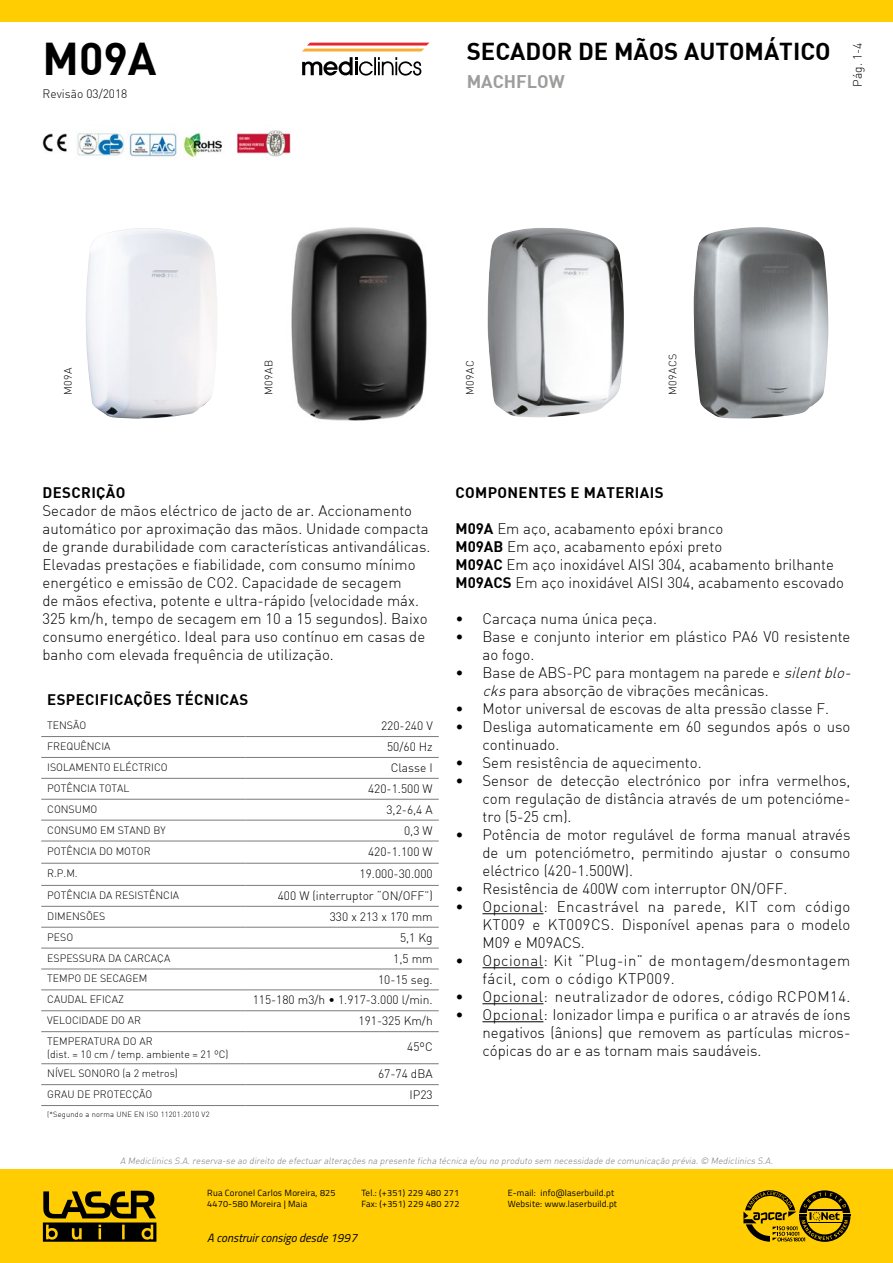
<style>
.page{position:relative;width:893px;height:1263px;background:#fff}
.page>*{position:absolute;margin:0;border:0;box-sizing:border-box;transform-origin:0 0}
.t1{font:700 45px "DI Nbek";color:#000}
.t2{font:700 24px "DI Nbek";color:#000}
.t3{font:700 18px "DI Nbek";color:#9d9d9c}
.t4{font:300 15px/18px "DI Nbek";color:#000}
.t5{font:300 15px/18px "DI Nbek";letter-spacing:.03em;color:#000}
.t6{font:700 15px "DI Nbek";letter-spacing:.025em;color:#000}
.t7{font:300 12px "DI Nbek";color:#000}
.t8{font:italic 12px "Titillium";color:#000}
.t9{font:300 10.65px "DI Nbek";letter-spacing:.025em;color:#000}
.t10{font:300 10.5px/12.6px "DI Nbek";color:#000}
.t11{font:italic 300 9px "DI Nbek";color:#7c7b7b}
.t12{font:9px/10.8px "Titillium";letter-spacing:.025em;color:#000}
.t13{font:300 7.5px "DI Nbek";letter-spacing:.025em;color:#000}
.s1{font-weight:700}
.s2{font-style:italic}
</style>
<div class="page">
<div style="left:0;top:0;width:893px;height:21px;background:#ffcd02"></div>
<div style="left:1px;top:1169px;width:892px;height:94px;background:#ffcd02"></div>
<svg style="left:43px;top:1191px;width:113px;height:51px"></svg>
<svg style="left:743px;top:1190px;width:107px;height:52px"></svg>
<svg style="left:302px;top:43px;width:127px;height:8px"></svg>
<svg style="left:302px;top:57px;width:119px;height:19px"></svg>
<img style="left:291px;top:227px;width:136px;height:194px">
<hr style="left:41px;top:736px;width:204px;height:1px;background:#7c7b7b">
<hr style="left:245px;top:736px;width:194px;height:1px;background:#7c7b7b">
<hr style="left:41px;top:757px;width:204px;height:1px;background:#7c7b7b">
<hr style="left:245px;top:757px;width:194px;height:1px;background:#7c7b7b">
<hr style="left:41px;top:778px;width:204px;height:1px;background:#7c7b7b">
<hr style="left:245px;top:778px;width:194px;height:1px;background:#7c7b7b">
<hr style="left:41px;top:799px;width:204px;height:1px;background:#7c7b7b">
<hr style="left:245px;top:799px;width:194px;height:1px;background:#7c7b7b">
<hr style="left:41px;top:820px;width:204px;height:1px;background:#7c7b7b">
<hr style="left:245px;top:820px;width:194px;height:1px;background:#7c7b7b">
<hr style="left:41px;top:841px;width:204px;height:1px;background:#7c7b7b">
<hr style="left:245px;top:841px;width:194px;height:1px;background:#7c7b7b">
<hr style="left:41px;top:863px;width:204px;height:1px;background:#7c7b7b">
<hr style="left:245px;top:863px;width:194px;height:1px;background:#7c7b7b">
<hr style="left:41px;top:885px;width:204px;height:1px;background:#7c7b7b">
<hr style="left:245px;top:885px;width:194px;height:1px;background:#7c7b7b">
<hr style="left:41px;top:906px;width:204px;height:1px;background:#7c7b7b">
<hr style="left:245px;top:906px;width:194px;height:1px;background:#7c7b7b">
<hr style="left:41px;top:927px;width:204px;height:1px;background:#7c7b7b">
<hr style="left:245px;top:927px;width:194px;height:1px;background:#7c7b7b">
<hr style="left:41px;top:948px;width:204px;height:1px;background:#7c7b7b">
<hr style="left:245px;top:948px;width:194px;height:1px;background:#7c7b7b">
<hr style="left:41px;top:969px;width:204px;height:1px;background:#7c7b7b">
<hr style="left:245px;top:969px;width:194px;height:1px;background:#7c7b7b">
<hr style="left:41px;top:990px;width:204px;height:1px;background:#7c7b7b">
<hr style="left:245px;top:990px;width:194px;height:1px;background:#7c7b7b">
<hr style="left:41px;top:1010px;width:204px;height:1px;background:#7c7b7b">
<hr style="left:245px;top:1010px;width:194px;height:1px;background:#7c7b7b">
<hr style="left:41px;top:1031px;width:204px;height:1px;background:#7c7b7b">
<hr style="left:245px;top:1031px;width:194px;height:1px;background:#7c7b7b">
<hr style="left:41px;top:1063px;width:204px;height:1px;background:#7c7b7b">
<hr style="left:245px;top:1063px;width:194px;height:1px;background:#7c7b7b">
<hr style="left:41px;top:1084px;width:204px;height:1px;background:#7c7b7b">
<hr style="left:245px;top:1084px;width:194px;height:1px;background:#7c7b7b">
<hr style="left:41px;top:1105px;width:204px;height:1px;background:#7c7b7b">
<hr style="left:245px;top:1105px;width:194px;height:1px;background:#7c7b7b">
<img style="left:693px;top:227px;width:136px;height:192px">
<img style="left:487px;top:228px;width:137px;height:189px">
<hr style="left:482px;top:913px;width:61px;height:1px;background:#000">
<hr style="left:482px;top:967px;width:61px;height:1px;background:#000">
<hr style="left:482px;top:1003px;width:61px;height:1px;background:#000">
<hr style="left:482px;top:1021px;width:61px;height:1px;background:#000">
<img style="left:43px;top:130px;width:248px;height:28px">
<h1 class="t1" style="left:43px;top:29px;width:116px">M09A</h1>
<h2 class="t2" style="left:467px;top:35px;width:365px">SECADOR DE MÃOS AUTOMÁTICO</h2>
<p class="t3" style="left:467px;top:70px;width:100px">MACHFLOW</p>
<p class="t7" style="left:43px;top:86px;width:86px">Revisão 03/2018</p>
<p class="t7" style="left:850px;top:87px;width:46px;rotate:-90deg">Pág. 1-4</p>
<p class="t9" style="left:62px;top:395px;width:28px;rotate:-90deg">M09A</p>
<p class="t9" style="left:262px;top:395px;width:36px;rotate:-90deg">M09AB</p>
<p class="t9" style="left:464px;top:395px;width:36px;rotate:-90deg">M09AC</p>
<p class="t9" style="left:666px;top:395px;width:42px;rotate:-90deg">M09ACS</p>
<p class="t6" style="left:43px;top:482px;width:85px">DESCRIÇÃO</p>
<p class="t4" style="left:43px;top:501px;width:389px">Secador de mãos eléctrico de jacto de ar. Accionamento automático por aproximação das mãos. Unidade compacta de grande durabilidade com características antivandálicas.<br>Elevadas prestações e fiabilidade, com consumo mínimo energético e emissão de CO2. Capacidade de secagem<br>de mãos efectiva, potente e ultra-rápido (velocidade máx.<br>325 km/h, tempo de secagem em 10 a 15 segundos). Baixo consumo energético. Ideal para uso contínuo em casas de banho com elevada frequência de utilização.</p>
<p class="t6" style="left:47px;top:690px;width:203px">ESPECIFICAÇÕES TÉCNICAS</p>
<p class="t10" style="left:47px;top:719px;width:41px">TENSÃO</p>
<p class="t7" style="left:381px;top:718px;width:53px">220-240 V</p>
<p class="t10" style="left:47px;top:740px;width:65px">FREQUÊNCIA</p>
<p class="t7" style="left:387px;top:739px;width:47px">50/60 Hz</p>
<p class="t10" style="left:47px;top:761px;width:122px">ISOLAMENTO ELÉCTRICO</p>
<p class="t7" style="left:391px;top:760px;width:43px">Classe I</p>
<p class="t10" style="left:47px;top:782px;width:84px">POTÊNCIA TOTAL</p>
<p class="t7" style="left:368px;top:781px;width:66px">420-1.500 W</p>
<p class="t10" style="left:47px;top:802px;width:52px">CONSUMO</p>
<p class="t7" style="left:386px;top:802px;width:48px">3,2-6,4 A</p>
<p class="t10" style="left:47px;top:823px;width:120px">CONSUMO EM STAND BY</p>
<p class="t7" style="left:404px;top:823px;width:30px">0,3 W</p>
<p class="t10" style="left:47px;top:844px;width:105px">POTÊNCIA DO MOTOR</p>
<p class="t7" style="left:368px;top:844px;width:66px">420-1.100 W</p>
<p class="t10" style="left:47px;top:866px;width:32px">R.P.M.</p>
<p class="t7" style="left:360px;top:866px;width:75px">19.000-30.000</p>
<p class="t10" style="left:47px;top:889px;width:133px">POTÊNCIA DA RESISTÊNCIA</p>
<p class="t7" style="left:278px;top:888px;width:156px">400 W (interruptor “ON/OFF”)</p>
<p class="t10" style="left:47px;top:909px;width:60px">DIMENSÕES</p>
<p class="t7" style="left:330px;top:909px;width:104px">330 x 213 x 170 mm</p>
<p class="t10" style="left:47px;top:930px;width:27px">PESO</p>
<p class="t7" style="left:400px;top:930px;width:34px">5,1 Kg</p>
<p class="t10" style="left:47px;top:951px;width:125px">ESPESSURA DA CARCAÇA</p>
<p class="t7" style="left:393px;top:951px;width:41px">1,5 mm</p>
<p class="t10" style="left:47px;top:972px;width:101px">TEMPO DE SECAGEM</p>
<p class="t7" style="left:378px;top:972px;width:56px">10-15 seg.</p>
<p class="t10" style="left:47px;top:993px;width:78px">CAUDAL EFICAZ</p>
<p class="t7" style="left:253px;top:993px;width:182px">115-180 m3/h • 1.917-3.000 l/min.</p>
<p class="t10" style="left:47px;top:1014px;width:95px">VELOCIDADE DO AR</p>
<p class="t7" style="left:358px;top:1013px;width:76px">191-325 Km/h</p>
<p class="t10" style="left:47px;top:1035px;width:183px">TEMPERATURA DO AR<br>(dist. = 10 cm / temp. ambiente = 21 ºC)</p>
<p class="t7" style="left:407px;top:1039px;width:27px">45ºC</p>
<p class="t10" style="left:47px;top:1067px;width:132px">NÍVEL SONORO (a 2 metros)</p>
<p class="t7" style="left:378px;top:1066px;width:56px">67-74 dBA</p>
<p class="t10" style="left:47px;top:1088px;width:107px">GRAU DE PROTECÇÃO</p>
<p class="t7" style="left:410px;top:1087px;width:25px">IP23</p>
<p class="t13" style="left:47px;top:1109px;width:164px">(*Segundo a norma UNE EN ISO 11201:2010 V2</p>
<p class="t6" style="left:455px;top:482px;width:210px">COMPONENTES E MATERIAIS</p>
<p class="t4" style="left:455px;top:519px;width:390px"><span class="s1">M09A</span> Em aço, acabamento epóxi branco<br><span class="s1">M09AB</span> Em aço, acabamento epóxi preto<br><span class="s1">M09AC</span> Em aço inoxidável AISI 304, acabamento brilhante <span class="s1">M09ACS</span> Em aço inoxidável AISI 304, acabamento escovado</p>
<p class="t4" style="left:455px;top:609px;width:203px">• Carcaça numa única peça.</p>
<p class="t4" style="left:482px;top:627px;width:369px;text-indent:-27px">• Base e conjunto interior em plástico PA6 V0 resistente ao fogo.</p>
<p class="t4" style="left:482px;top:663px;width:374px;text-indent:-27px">• Base de ABS-PC para montagem na parede e <span class="s2">silentblo&shy;cks</span>para absorção de vibrações mecânicas.</p>
<p class="t4" style="left:455px;top:699px;width:375px">• Motor universal de escovas de alta pressão classe F.</p>
<p class="t4" style="left:482px;top:717px;width:369px;text-indent:-27px">• Desliga automaticamente em 60 segundos após o uso continuado.</p>
<p class="t4" style="left:455px;top:753px;width:248px">• Sem resistência de aquecimento.</p>
<p class="t4" style="left:482px;top:771px;width:369px;text-align:justify;text-indent:-27px">• Sensor de detecção electrónico por infra vermelhos, com regulação de distância através de um potencióme&shy;tro (5-25 cm).</p>
<p class="t4" style="left:482px;top:825px;width:369px;text-align:justify;text-indent:-27px">• Potência de motor regulável de forma manual através de um potenciómetro, permitindo ajustar o consumo eléctrico (420-1.500W).</p>
<p class="t4" style="left:455px;top:879px;width:333px">• Resistência de 400W com interruptor ON/OFF.</p>
<p class="t4" style="left:482px;top:897px;width:369px;text-align:justify;text-indent:-27px">• Opcional: Encastrável na parede, KIT com código KT009 e KT009CS. Disponível apenas para o modelo M09 e M09ACS.</p>
<p class="t5" style="left:482px;top:951px;width:369px;text-indent:-27px">• Opcional: Kit “Plug-in” de montagem/desmontagem fácil, com o código KTP009.</p>
<p class="t5" style="left:455px;top:987px;width:396px">• Opcional: neutralizador de odores, código RCPOM14.</p>
<p class="t4" style="left:482px;top:1005px;width:369px;text-align:justify;text-indent:-27px">• Opcional: Ionizador limpa e purifica o ar através de íons negativos (ânions) que removem as partículas micros&shy;cópicas do ar e as tornam mais saudáveis.</p>
<p class="t11" style="left:120px;top:1155px;width:656px">A Mediclinics S.A.reserva-se ao direito de efectuar alterações na presente ficha técnica e/ou no produto sem necessidade de comunicação prévia.© Mediclinics S.A.</p>
<p class="t12" style="left:207px;top:1187px;width:130px">Rua Coronel Carlos Moreira, 825<br>4470-580 Moreira | Maia</p>
<p class="t12" style="left:361px;top:1187px;width:100px">Tel.: (+351) 229 480 271<br>Fax: (+351) 229 480 272</p>
<p class="t12" style="left:508px;top:1187px;width:111px">E-mail: info@laserbuild.pt<br>Website: www.laserbuild.pt</p>
<p class="t8" style="left:207px;top:1229px;width:151px">A construir consigo desde 1997</p>
</div>
